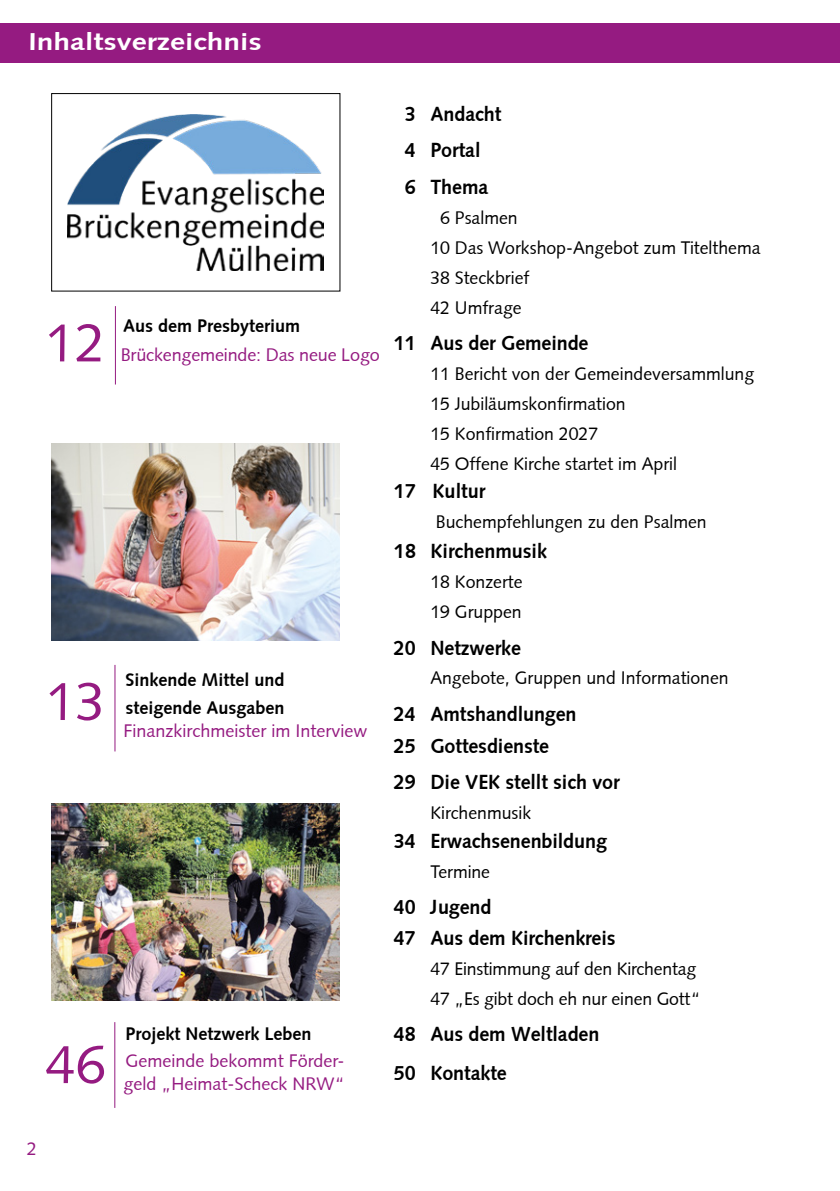
<style>
.page{position:relative;width:840px;height:1191px;background:#fff}
.page>*{position:absolute;margin:0;border:0;box-sizing:border-box;transform-origin:0 0}
.t1{font:54px "Syntax";color:#951b81}
.t2{font:700 24px "Syntax";color:#fff;scale:1.25 1}
.t3{font:700 20.2px/36.6px "Syntax";letter-spacing:-.005em;color:#000}
.t4{font:18px/30px "Syntax";color:#000}
.t5{font:18px "Syntax";color:#951b81}
.t6{font:700 18px/27px "Syntax";color:#000}
</style>
<div class="page">
<div style="left:0;top:23px;width:839px;height:39px;background:#951b81"></div>
<img style="left:52px;top:443px;width:288px;height:198px">
<img style="left:68px;top:115px;width:255px;height:156px">
<div style="left:51px;top:93px;width:289px;height:198px;border:1px solid #000"></div>
<img style="left:52px;top:803px;width:288px;height:197px">
<hr style="left:115px;top:306px;width:1px;height:78px;background:#951b81">
<hr style="left:114px;top:1022px;width:1px;height:85px;background:#951b81">
<hr style="left:114px;top:665px;width:1px;height:86px;background:#951b81">
<h2 class="t2" style="left:28px;top:28px;width:188px">Inhaltsverzeichnis</h2>
<h1 class="t1" style="left:45px;top:311px;width:62px">12</h1>
<h1 class="t1" style="left:45px;top:669px;width:62px">13</h1>
<h1 class="t1" style="left:45px;top:1032px;width:62px">46</h1>
<p class="t6" style="left:123px;top:312px;width:178px">Aus dem Presbyterium</p>
<p class="t5" style="left:121px;top:344px;width:260px">Brückengemeinde: Das neue Logo</p>
<p class="t6" style="left:125px;top:667px;width:161px">Sinkende Mittel und steigende Ausgaben</p>
<p class="t5" style="left:123px;top:719px;width:245px">Finanzkirchmeister im Interview</p>
<p class="t6" style="left:125px;top:1020px;width:188px">Projekt Netzwerk Leben</p>
<p class="t5" style="left:125px;top:1049px;width:220px">Gemeinde bekommt Förder-</p>
<p class="t5" style="left:123px;top:1072px;width:222px">geld „Heimat-Scheck NRW“</p>
<p class="t3" style="left:404px;top:95px;width:98px">3 Andacht<br>4 Portal<br>6 Thema</p>
<p class="t4" style="left:430px;top:202px;width:331px;text-indent:10px">6 Psalmen<br>10 Das Workshop-Angebot zum Titelthema<br>38 Steckbrief<br>42 Umfrage</p>
<p class="t3" style="left:394px;top:325px;width:196px">11 Aus der Gemeinde</p>
<p class="t4" style="left:430px;top:359px;width:325px">11 Bericht von der Gemeindeversammlung<br>15 Jubiläumskonfirmation<br>15 Konfirmation 2027<br>45 Offene Kirche startet im April</p>
<p class="t3" style="left:394px;top:473px;width:93px">17 Kultur</p>
<p class="t4" style="left:435px;top:507px;width:272px">Buchempfehlungen zu den Psalmen</p>
<p class="t3" style="left:394px;top:533px;width:154px">18 Kirchenmusik</p>
<p class="t4" style="left:430px;top:567px;width:94px">18 Konzerte<br>19 Gruppen</p>
<p class="t3" style="left:394px;top:629px;width:128px">20 Netzwerke</p>
<p class="t4" style="left:430px;top:663px;width:300px">Angebote, Gruppen und Informationen</p>
<p class="t3" style="left:394px;top:698px;width:184px;line-height:31.8px">24 Amtshandlungen<br>25 Gottesdienste</p>
<p class="t3" style="left:394px;top:764px;width:227px">29 Die VEK stellt sich vor</p>
<p class="t4" style="left:430px;top:798px;width:102px">Kirchenmusik</p>
<p class="t3" style="left:394px;top:822px;width:214px">34 Erwachsenenbildung</p>
<p class="t4" style="left:430px;top:856px;width:61px">Termine</p>
<p class="t3" style="left:394px;top:892px;width:223px;line-height:30.6px">40 Jugend<br>47 Aus dem Kirchenkreis</p>
<p class="t4" style="left:430px;top:953px;width:271px">47 Einstimmung auf den Kirchentag<br>47 „Es gibt doch eh nur einen Gott“</p>
<p class="t3" style="left:394px;top:1015px;width:207px;line-height:38.6px">48 Aus dem Weltladen<br>50 Kontakte</p>
<p class="t5" style="left:27px;top:1138px;width:12px">2</p>
</div>
